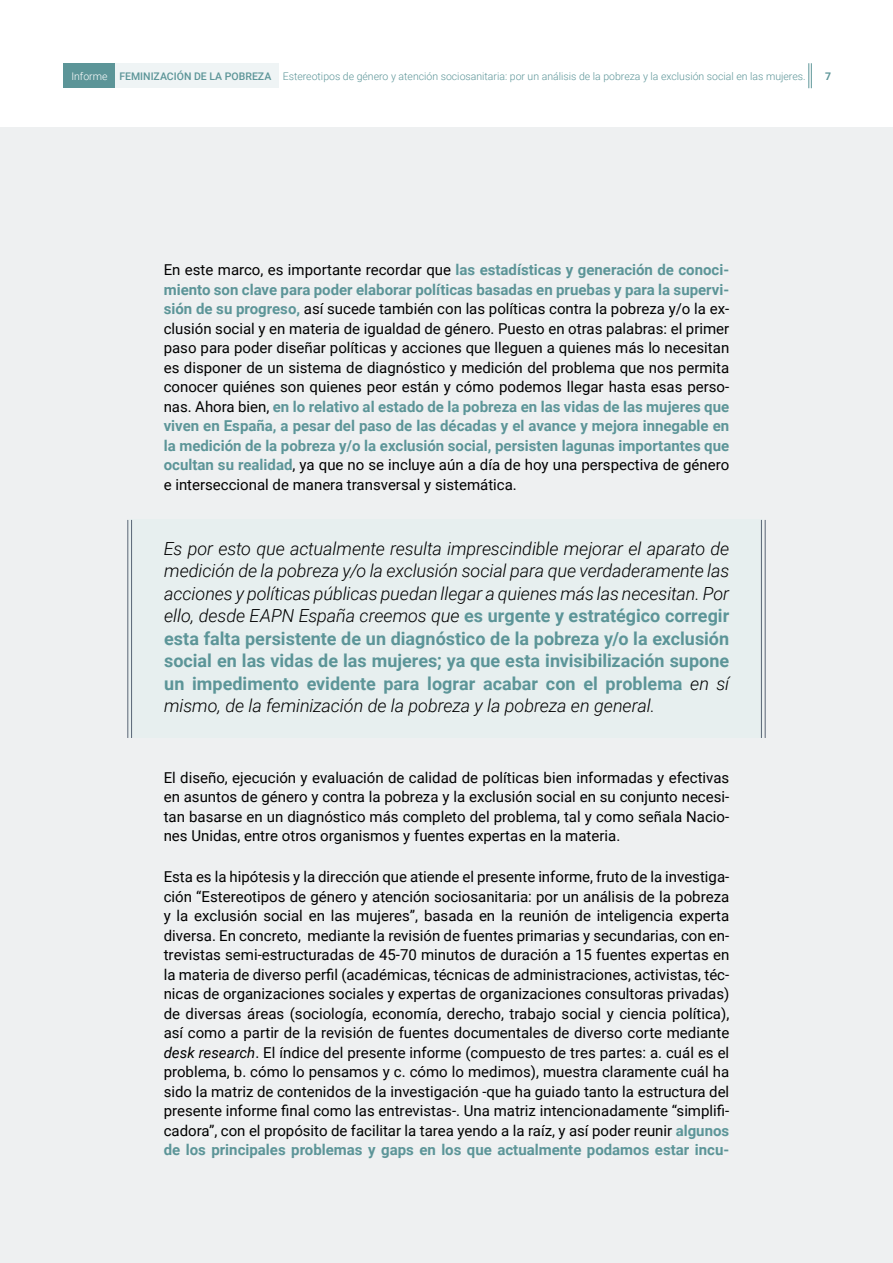
<style>
.page{position:relative;width:893px;height:1263px;background:#fff}
.page>*{position:absolute;margin:0;border:0;box-sizing:border-box;transform-origin:0 0}
.t1{font:italic 300 18px/22.5px "Roboto";letter-spacing:-.005em;color:#000;text-align:justify}
.t2{font:15px/19.5px "Roboto";color:#000;text-align:justify}
.t3{font:300 10.5px "Roboto";color:#5c9598}
.t4{font:700 10.5px "Roboto";color:#5c9598}
.s1{color:#fff}
.s2{font-weight:500}
.s3{font-weight:700;color:#5c9598}
.s4{font-weight:700;font-style:normal;color:#5c9598}
.s5{font-style:italic}
</style>
<div class="page">
<div style="left:64px;top:63px;width:51px;height:25px;background:#5c9598"></div>
<div style="left:115px;top:63px;width:164px;height:25px;background:#eff4f5"></div>
<svg style="left:808px;top:63px;width:4px;height:25px"></svg>
<div style="left:0;top:128px;width:893px;height:1135px;background:#eef0f1"></div>
<div style="left:130px;top:520px;width:633px;height:218px;background:#e7efef"></div>
<hr style="left:127px;top:520px;width:1px;height:218px;background:#586575">
<hr style="left:131px;top:520px;width:1px;height:218px;background:#586575">
<hr style="left:765px;top:520px;width:1px;height:218px;background:#586575">
<hr style="left:761px;top:520px;width:1px;height:218px;background:#586575">
<p class="t3" style="left:71px;top:69px;width:736px"><span class="s1">Informe</span> <span class="s2">FEMINIZACIÓN DE LA POBREZA</span> Estereotipos de género y atención sociosanitaria: por un análisis de la pobreza y la exclusión social en las mujeres.</p>
<p class="t4" style="left:825px;top:69px;width:8px">7</p>
<p class="t2" style="left:164px;top:259px;width:567px">En este marco, es importante recordar que <span class="s3">las estadísticas y generación de conoci&shy;miento son clave para poder elaborar políticas basadas en pruebas y para la supervi&shy;sión de su progreso,</span> así sucede también con las políticas contra la pobreza y/o la ex&shy;clusión social y en materia de igualdad de género. Puesto en otras palabras: el primer paso para poder diseñar políticas y acciones que lleguen a quienes más lo necesitan es disponer de un sistema de diagnóstico y medición del problema que nos permita conocer quiénes son quienes peor están y cómo podemos llegar hasta esas perso&shy;nas. Ahora bien, <span class="s3">en lo relativo al estado de la pobreza en las vidas de las mujeres que viven en España, a pesar del paso de las décadas y el avance y mejora innegable en la medición de la pobreza y/o la exclusión social, persisten lagunas importantes que ocultan su realidad</span>, ya que no se incluye aún a día de hoy una perspectiva de género e interseccional de manera transversal y sistemática.</p>
<p class="t1" style="left:164px;top:536px;width:567px">Es por esto que actualmente resulta imprescindible mejorar el aparato de medición de la pobreza y/o la exclusión social para que verdaderamente las acciones y políticas públicas puedan llegar a quienes más las necesitan. Por ello, desde EAPN España creemos que <span class="s4">es urgente y estratégico corregir esta falta persistente de un diagnóstico de la pobreza y/o la exclusión social en las vidas de las mujeres; ya que esta invisibilización supone un impedimento evidente para lograr acabar con el problema</span> en sí mismo, de la feminización de la pobreza y la pobreza en general.</p>
<p class="t2" style="left:164px;top:767px;width:567px">El diseño, ejecución y evaluación de calidad de políticas bien informadas y efectivas en asuntos de género y contra la pobreza y la exclusión social en su conjunto necesi&shy;tan basarse en un diagnóstico más completo del problema, tal y como señala Nacio&shy;nes Unidas, entre otros organismos y fuentes expertas en la materia.</p>
<p class="t2" style="left:164px;top:866px;width:567px">Esta es la hipótesis y la dirección que atiende el presente informe, fruto de la investiga&shy;ción “Estereotipos de género y atención sociosanitaria: por un análisis de la pobreza y la exclusión social en las mujeres”, basada en la reunión de inteligencia experta diversa. En concreto, mediante la revisión de fuentes primarias y secundarias, con en&shy;trevistas semi-estructuradas de 45-70 minutos de duración a 15 fuentes expertas en la materia de diverso perfil (académicas, técnicas de administraciones, activistas, téc&shy;nicas de organizaciones sociales y expertas de organizaciones consultoras privadas) de diversas áreas (sociología, economía, derecho, trabajo social y ciencia política), así como a partir de la revisión de fuentes documentales de diverso corte mediante <span class="s5">desk research</span>. El índice del presente informe (compuesto de tres partes: a. cuál es el problema, b. cómo lo pensamos y c. cómo lo medimos), muestra claramente cuál ha sido la matriz de contenidos de la investigación -que ha guiado tanto la estructura del presente informe final como las entrevistas-. Una matriz intencionadamente “simplifi&shy;cadora”, con el propósito de facilitar la tarea yendo a la raíz, y así poder reunir <span class="s3">algunos de los principales problemas y gaps en los que actualmente podamos estar incu-</span></p>
</div>
